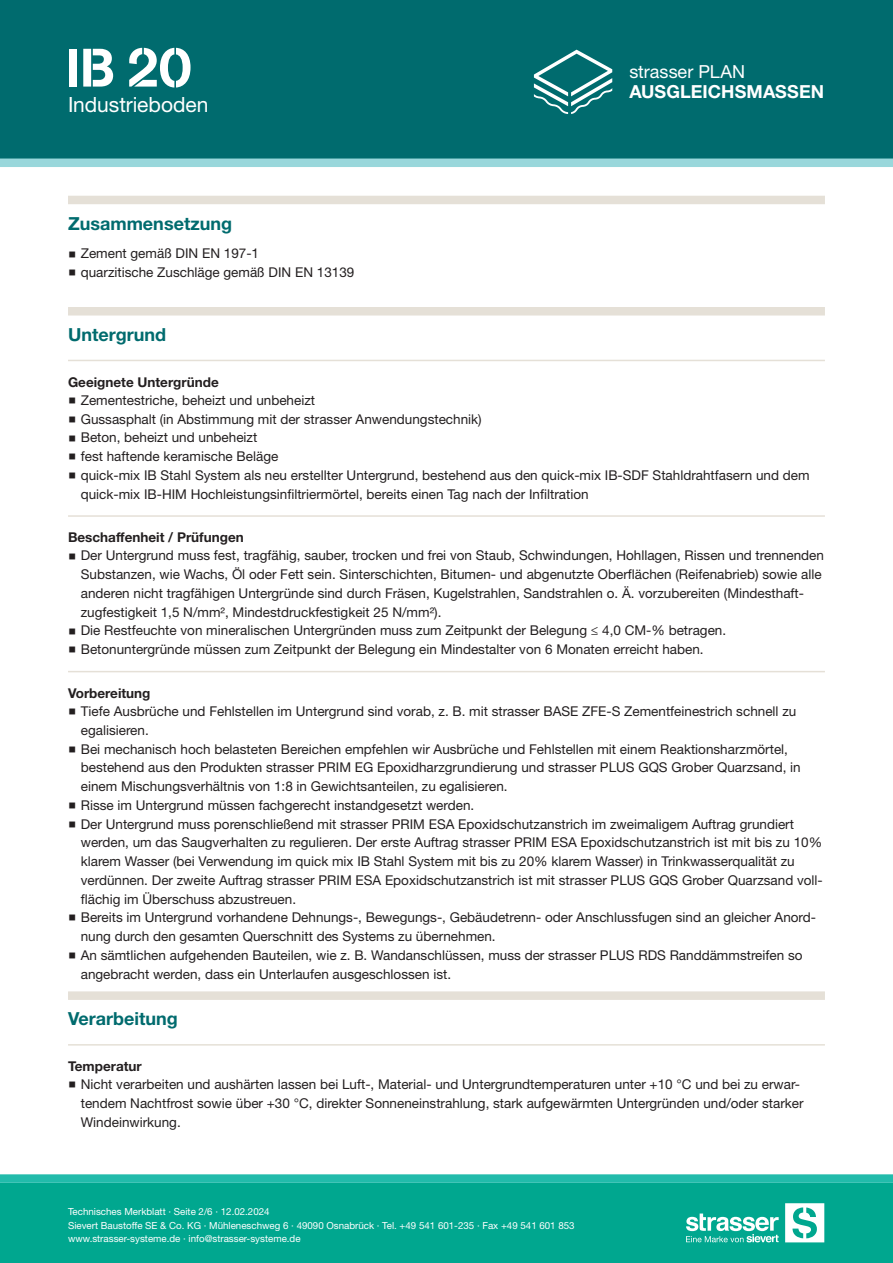
<style>
.page{position:relative;width:893px;height:1263px;background:#fff}
.page>*{position:absolute;margin:0;border:0;box-sizing:border-box;transform-origin:0 0}
.CB_AF_STR_Produkt_ku{font:700 54px "Standard CT Stencil";color:#fff}
.CB_AF_STR_Produkt_la{font:21px "Helvetica Neue LT Std";color:#fff}
.CB_AF_STR_Ueberschri{font:700 18px "Helvetica Neue LT Std";color:#006b6e}
.CB_AF_STR_Produktgru{font:700 18px "Helvetica Neue LT Std";letter-spacing:.005em;color:#fff}
.CB_AF_STR_Produktgru-2{font:18px "Helvetica Neue LT Std";color:#fff}
.t1{font:13.5px/18.8px "Helvetica Neue LT Std";color:#231f20}
.CB_AF_STR_Unterueber{font:700 13.5px "Helvetica Neue LT Std";color:#231f20}
.t2{font:9.75px/13.5px "Helvetica Neue LT Std";color:#fff}
</style>
<div class="page">
<div style="left:0;top:0;width:893px;height:159px;background:#006b6e"></div>
<div style="left:0;top:159px;width:893px;height:8px;background:#99d7db"></div>
<svg style="left:534px;top:50px;width:78px;height:64px"></svg>
<div style="left:0;top:1183px;width:893px;height:80px;background:#00a78f"></div>
<div style="left:0;top:1174px;width:893px;height:9px;background:#22bbab"></div>
<svg style="left:785px;top:1203px;width:39px;height:39px"></svg>
<svg style="left:686px;top:1213px;width:93px;height:29px"></svg>
<div style="left:68px;top:196px;width:757px;height:8px;background:#e5e0d7"></div>
<div style="left:68px;top:307px;width:757px;height:8px;background:#e5e0d7"></div>
<hr style="left:68px;top:360px;width:757px;height:1px;background:#e5e0d7">
<hr style="left:68px;top:515px;width:757px;height:2px;background:#e5e0d7">
<hr style="left:68px;top:671px;width:757px;height:1px;background:#e5e0d7">
<div style="left:68px;top:991px;width:757px;height:9px;background:#e5e0d7"></div>
<hr style="left:68px;top:1044px;width:757px;height:1px;background:#e5e0d7">
<p class="CB_AF_STR_Produkt_ku" style="left:66px;top:34px;width:128px">IB 20</p>
<p class="CB_AF_STR_Produkt_la" style="left:68px;top:92px;width:142px">Industrieboden</p>
<p class="CB_AF_STR_Ueberschri" style="left:68px;top:212px;width:165px">Zusammensetzung</p>
<p class="t1" style="left:81px;top:244px;width:180px">Zement gemäß DIN EN 197-1</p>
<p class="t1" style="left:81px;top:263px;width:275px">quarzitische Zuschläge gemäß DIN EN 13139</p>
<p class="CB_AF_STR_Produktgru-2" style="left:629px;top:61px;width:117px">strasser PLAN</p>
<p class="CB_AF_STR_Produktgru" style="left:629px;top:81px;width:196px">AUSGLEICHSMASSEN</p>
<p class="CB_AF_STR_Ueberschri" style="left:68px;top:323px;width:100px">Untergrund</p>
<p class="CB_AF_STR_Unterueber" style="left:68px;top:374px;width:152px">Geeignete Untergründe</p>
<p class="t1" style="left:81px;top:390px;width:236px">Zementestriche, beheizt und unbeheizt</p>
<p class="t1" style="left:81px;top:409px;width:402px">Gussasphalt (in Abstimmung mit der strasser Anwendungstechnik)</p>
<p class="t1" style="left:81px;top:428px;width:178px">Beton, beheizt und unbeheizt</p>
<p class="t1" style="left:81px;top:447px;width:199px">fest haftende keramische Beläge</p>
<p class="t1" style="left:81px;top:465px;width:730px">quick-mix IB Stahl System als neu erstellter Untergrund, bestehend aus den quick-mix IB-SDF Stahldrahtfasern und dem quick-mix IB-HIM Hochleistungsinfiltriermörtel, bereits einen Tag nach der Infiltration</p>
<p class="CB_AF_STR_Unterueber" style="left:68px;top:529px;width:177px">Beschaffenheit / Prüfungen</p>
<p class="t1" style="left:81px;top:546px;width:745px">Der Untergrund muss fest, tragfähig, sauber, trocken und frei von Staub, Schwindungen, Hohllagen, Rissen und trennenden Substanzen, wie Wachs, Öl oder Fett sein. Sinterschichten, Bitumen- und abgenutzte Oberflächen (Reifenabrieb) sowie alle anderen nicht tragfähigen Untergründe sind durch Fräsen, Kugelstrahlen, Sandstrahlen o. Ä. vorzubereiten (Mindesthaft&shy;zugfestigkeit 1,5 N/mm², Mindestdruckfestigkeit 25 N/mm²).</p>
<p class="t1" style="left:81px;top:621px;width:647px">Die Restfeuchte von mineralischen Untergründen muss zum Zeitpunkt der Belegung ≤ 4,0 CM-% betragen.</p>
<p class="t1" style="left:81px;top:640px;width:624px">Betonuntergründe müssen zum Zeitpunkt der Belegung ein Mindestalter von 6 Monaten erreicht haben.</p>
<p class="CB_AF_STR_Unterueber" style="left:68px;top:685px;width:84px">Vorbereitung</p>
<p class="t1" style="left:81px;top:702px;width:717px">Tiefe Ausbrüche und Fehlstellen im Untergrund sind vorab, z. B. mit strasser BASE ZFE-S Zementfeinestrich schnell zu egalisieren.</p>
<p class="t1" style="left:81px;top:739px;width:721px">Bei mechanisch hoch belasteten Bereichen empfehlen wir Ausbrüche und Fehlstellen mit einem Reaktionsharzmörtel, bestehend aus den Produkten strasser PRIM EG Epoxidharzgrundierung und strasser PLUS GQS Grober Quarzsand, in einem Mischungsverhältnis von 1:8 in Gewichtsanteilen, zu egalisieren.</p>
<p class="t1" style="left:81px;top:795px;width:395px">Risse im Untergrund müssen fachgerecht instandgesetzt werden.</p>
<p class="t1" style="left:81px;top:814px;width:744px">Der Untergrund muss porenschließend mit strasser PRIM ESA Epoxidschutzanstrich im zweimaligem Auftrag grundiert werden, um das Saugverhalten zu regulieren. Der erste Auftrag strasser PRIM ESA Epoxidschutzanstrich ist mit bis zu 10% klarem Wasser (bei Verwendung im quick mix IB Stahl System mit bis zu 20% klarem Wasser) in Trinkwasserqualität zu verdünnen. Der zweite Auftrag strasser PRIM ESA Epoxidschutzanstrich ist mit strasser PLUS GQS Grober Quarzsand voll&shy;flächig im Überschuss abzustreuen.</p>
<p class="t1" style="left:81px;top:908px;width:737px">Bereits im Untergrund vorhandene Dehnungs-, Bewegungs-, Gebäudetrenn- oder Anschlussfugen sind an gleicher Anord&shy;nung durch den gesamten Querschnitt des Systems zu übernehmen.</p>
<p class="t1" style="left:81px;top:945px;width:723px">An sämtlichen aufgehenden Bauteilen, wie z. B. Wandanschlüssen, muss der strasser PLUS RDS Randdämmstreifen so angebracht werden, dass ein Unterlaufen ausgeschlossen ist.</p>
<p class="CB_AF_STR_Ueberschri" style="left:68px;top:1008px;width:111px">Verarbeitung</p>
<p class="CB_AF_STR_Unterueber" style="left:68px;top:1058px;width:75px">Temperatur</p>
<p class="t1" style="left:81px;top:1075px;width:724px">Nicht verarbeiten und aushärten lassen bei Luft-, Material- und Untergrundtemperaturen unter +10 °C und bei zu erwar&shy;tendem Nachtfrost sowie über +30 °C, direkter Sonneneinstrahlung, stark aufgewärmten Untergründen und/oder starker<br>Windeinwirkung.</p>
<p class="t2" style="left:68px;top:1205px;width:508px">Technisches Merkblatt · Seite 2/6 · 12.02.2024<br>Sievert Baustoffe SE &amp; Co. KG · Mühleneschweg 6 · 49090 Osnabrück · Tel. +49 541 601-235 · Fax +49 541 601 853 www.strasser-systeme.de · info@strasser-systeme.de</p>
</div>
